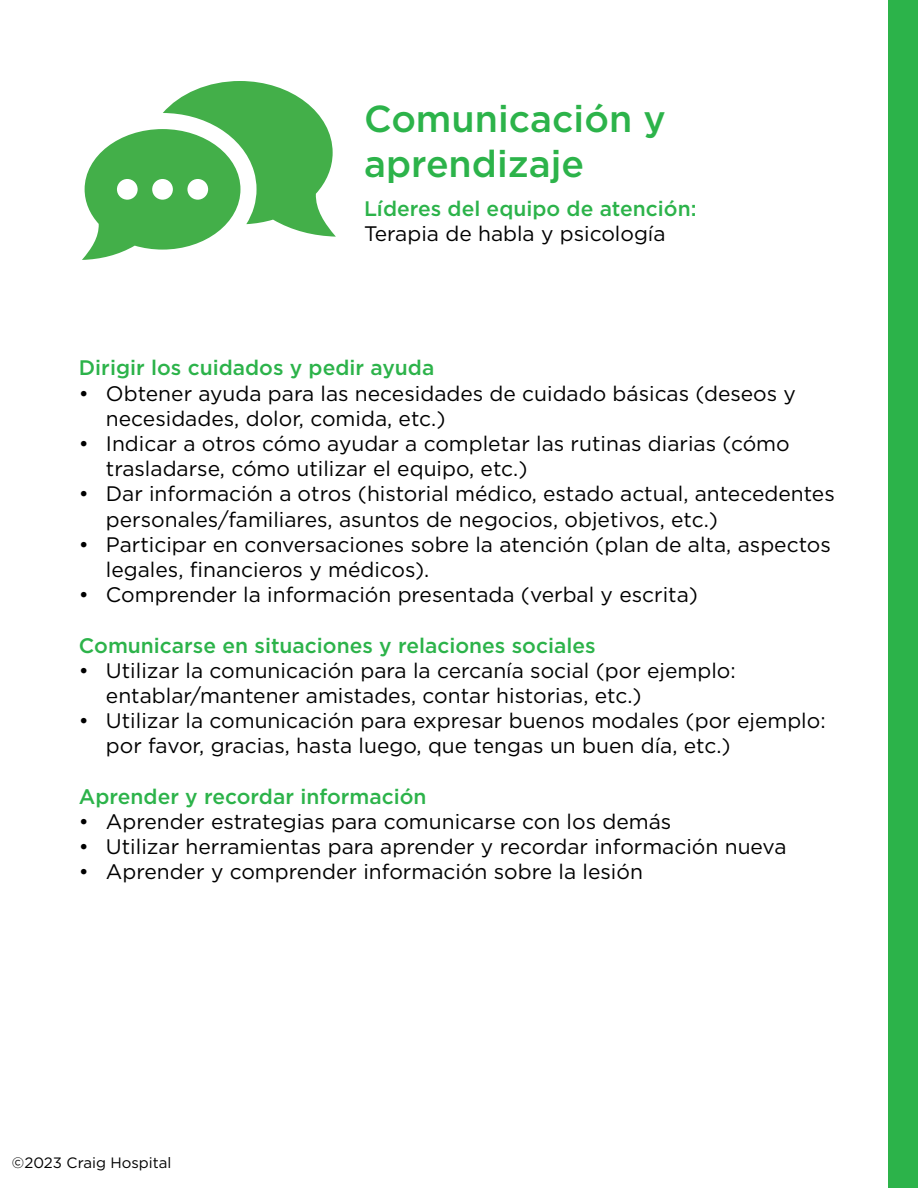
<style>
.page{position:relative;width:918px;height:1188px;background:#fff}
.page>*{position:absolute;margin:0;border:0;box-sizing:border-box;transform-origin:0 0}
.t1{font:500 37.5px/45px "Gotham";color:#2cb34a}
.t2{font:21px/25.2px "Gotham";color:#000}
.t3{font:500 21px "Gotham";color:#2cb34a}
.t4{font:15px "Gotham";color:#000}
</style>
<div class="page">
<div style="left:889px;top:0;width:29px;height:1188px;background:#2cb34a"></div>
<svg style="left:82px;top:81px;width:254px;height:179px"></svg>
<h1 class="t1" style="left:364px;top:96px;width:303px">Comunicación y aprendizaje</h1>
<p class="t3" style="left:364px;top:194px;width:334px">Líderes del equipo de atención:</p>
<p class="t2" style="left:364px;top:220px;width:303px">Terapia de habla y psicología</p>
<p class="t3" style="left:79px;top:354px;width:357px">Dirigir los cuidados y pedir ayuda</p>
<p class="t2" style="left:106px;top:380px;width:692px;text-indent:-27px">• Obtener ayuda para las necesidades de cuidado básicas (deseos y necesidades, dolor, comida, etc.)</p>
<p class="t2" style="left:106px;top:430px;width:685px;text-indent:-27px">• Indicar a otros cómo ayudar a completar las rutinas diarias (cómo trasladarse, cómo utilizar el equipo, etc.)</p>
<p class="t2" style="left:106px;top:481px;width:730px;text-indent:-27px">• Dar información a otros (historial médico, estado actual, antecedentes personales/familiares, asuntos de negocios, objetivos, etc.)</p>
<p class="t2" style="left:106px;top:531px;width:727px;text-indent:-27px">• Participar en conversaciones sobre la atención (plan de alta, aspectos legales, financieros y médicos).</p>
<p class="t2" style="left:79px;top:582px;width:621px">• Comprender la información presentada (verbal y escrita)</p>
<p class="t3" style="left:79px;top:631px;width:518px">Comunicarse en situaciones y relaciones sociales</p>
<p class="t2" style="left:106px;top:657px;width:631px;text-indent:-27px">• Utilizar la comunicación para la cercanía social (por ejemplo: entablar/mantener amistades, contar historias, etc.)</p>
<p class="t2" style="left:106px;top:708px;width:721px;text-indent:-27px">• Utilizar la comunicación para expresar buenos modales (por ejemplo: por favor, gracias, hasta luego, que tengas un buen día, etc.)</p>
<p class="t3" style="left:79px;top:783px;width:349px">Aprender y recordar información</p>
<p class="t2" style="left:79px;top:808px;width:594px">• Aprender estrategias para comunicarse con los demás</p>
<p class="t2" style="left:79px;top:834px;width:709px">• Utilizar herramientas para aprender y recordar información nueva</p>
<p class="t2" style="left:79px;top:859px;width:566px">• Aprender y comprender información sobre la lesión</p>
<p class="t4" style="left:12px;top:1154px;width:161px">©2023 Craig Hospital</p>
</div>
